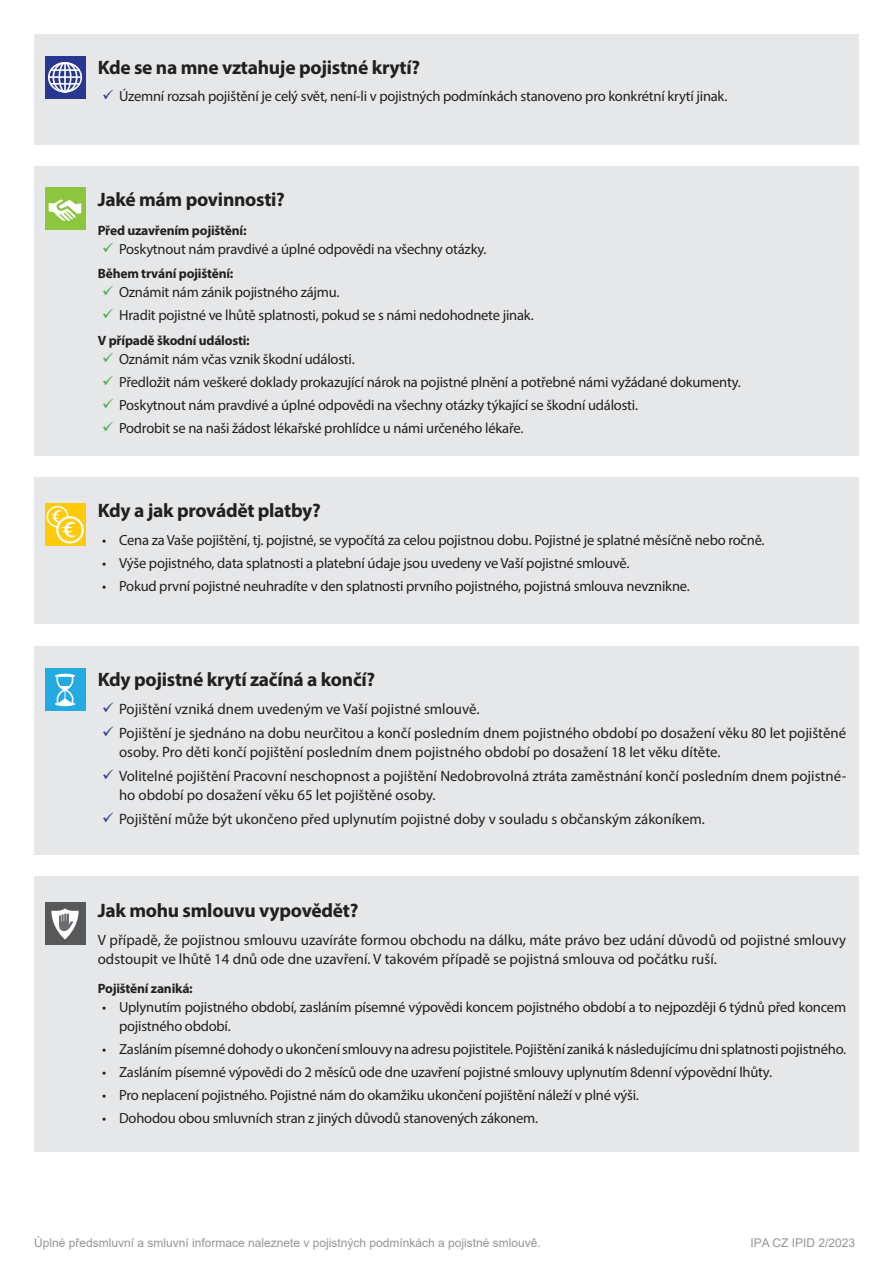
<style>
.page{position:relative;width:893px;height:1263px;background:#fff}
.page>*{position:absolute;margin:0;border:0;box-sizing:border-box;transform-origin:0 0}
.t1{font:700 19.5px "Myriad Pro";letter-spacing:-.015em;color:#231f20}
.t2{font:15px/23.7px "Myriad Pro";color:#231f20}
.t3{font:14.7px/23px "Myriad Pro";letter-spacing:-.015em;color:#231f20}
.t4{font:700 13.5px "Myriad Pro";letter-spacing:-.015em;color:#231f20}
.t5{font:12px "Arial";color:#939598}
</style>
<div class="page">
<div style="left:34px;top:34px;width:825px;height:110px;background:#e6e7e9"></div>
<div style="left:34px;top:166px;width:825px;height:289px;background:#e6e7e9"></div>
<div style="left:34px;top:477px;width:825px;height:147px;background:#e6e7e9"></div>
<div style="left:34px;top:646px;width:825px;height:209px;background:#e6e7e9"></div>
<div style="left:34px;top:876px;width:825px;height:276px;background:#e6e7e9"></div>
<div style="left:45px;top:669px;width:41px;height:42px;background:#24aae1"></div>
<svg style="left:55px;top:674px;width:20px;height:32px"></svg>
<div style="left:45px;top:902px;width:41px;height:42px;background:#57585a"></div>
<svg style="left:51px;top:908px;width:28px;height:31px"></svg>
<svg style="left:45px;top:56px;width:41px;height:43px"></svg>
<div style="left:48px;top:62px;width:34px;height:31px;border:2px solid #fff;border-radius:50%"></div>
<div style="left:52px;top:62px;width:26px;height:31px;border:2px solid #fff;border-radius:50%"></div>
<div style="left:59px;top:62px;width:13px;height:31px;border:2px solid #fff;border-radius:50%"></div>
<hr style="left:64px;top:63px;width:2px;height:30px;background:#fff">
<hr style="left:51px;top:69px;width:29px;height:2px;background:#fff">
<hr style="left:51px;top:83px;width:29px;height:2px;background:#fff">
<hr style="left:49px;top:76px;width:32px;height:2px;background:#fff">
<div style="left:45px;top:503px;width:41px;height:43px;background:#feca0a"></div>
<div style="left:47px;top:506px;width:21px;height:21px;border:2px solid #fff;border-radius:50%"></div>
<svg style="left:57px;top:517px;width:26px;height:25px"></svg>
<div style="left:56px;top:516px;width:28px;height:27px;border:2px solid #fff;border-radius:50%"></div>
<svg style="left:50px;top:509px;width:26px;height:30px"></svg>
<div style="left:45px;top:188px;width:41px;height:42px;background:#8bc63e"></div>
<svg style="left:49px;top:199px;width:33px;height:22px"></svg>
<h1 class="t1" style="left:98px;top:55px;width:324px">Kde se na mne vztahuje pojistné krytí?</h1>
<p class="t3" style="left:119px;top:85px;width:610px">Územní rozsah pojištění je celý svět, není-li v pojistných podmínkách stanoveno pro konkrétní krytí jinak.</p>
<h1 class="t1" style="left:98px;top:187px;width:189px">Jaké mám povinnosti?</h1>
<p class="t4" style="left:98px;top:222px;width:150px">Před uzavřením pojištění:</p>
<p class="t3" style="left:119px;top:237px;width:369px">Poskytnout nám pravdivé a úplné odpovědi na všechny otázky.</p>
<p class="t4" style="left:98px;top:265px;width:137px">Během trvání pojištění:</p>
<p class="t3" style="left:119px;top:280px;width:416px">Oznámit nám zánik pojistného zájmu.<br>Hradit pojistné ve lhůtě splatnosti, pokud se s námi nedohodnete jinak.</p>
<p class="t4" style="left:98px;top:331px;width:154px">V případě škodní události:</p>
<p class="t3" style="left:119px;top:347px;width:623px">Oznámit nám včas vznik škodní události.<br>Předložit nám veškeré doklady prokazující nárok na pojistné plnění a potřebné námi vyžádané dokumenty.<br>Poskytnout nám pravdivé a úplné odpovědi na všechny otázky týkající se škodní události.<br>Podrobit se na naši žádost lékařské prohlídce u námi určeného lékaře.</p>
<h1 class="t1" style="left:98px;top:498px;width:224px">Kdy a jak provádět platby?</h1>
<p class="t3" style="left:102px;top:528px;width:664px">• Cena za Vaše pojištění, tj. pojistné, se vypočítá za celou pojistnou dobu. Pojistné je splatné měsíčně nebo ročně.</p>
<p class="t3" style="left:102px;top:551px;width:529px">• Výše pojistného, data splatnosti a platební údaje jsou uvedeny ve Vaší pojistné smlouvě.</p>
<p class="t3" style="left:102px;top:574px;width:589px">• Pokud první pojistné neuhradíte v den splatnosti prvního pojistného, pojistná smlouva nevznikne.</p>
<h1 class="t1" style="left:98px;top:667px;width:279px">Kdy pojistné krytí začíná a končí?</h1>
<p class="t2" style="left:119px;top:697px;width:729px">Pojištění vzniká dnem uvedeným ve Vaší pojistné smlouvě.<br>Pojištění je sjednáno na dobu neurčitou a končí posledním dnem pojistného období po dosažení věku 80 let pojištěné</p>
<p class="t2" style="left:119px;top:740px;width:729px">osoby. Pro děti končí pojištění posledním dnem pojistného období po dosažení 18 let věku dítěte.<br>Volitelné pojištění Pracovní neschopnost a pojištění Nedobrovolná ztráta zaměstnání končí posledním dnem pojistné-</p>
<p class="t2" style="left:119px;top:783px;width:587px">ho období po dosažení věku 65 let pojištěné osoby.<br>Pojištění může být ukončeno před uplynutím pojistné doby v souladu s občanským zákoníkem.</p>
<h1 class="t1" style="left:98px;top:897px;width:262px">Jak mohu smlouvu vypovědět?</h1>
<p class="t2" style="left:98px;top:930px;width:750px;line-height:19.5px">V případě, že pojistnou smlouvu uzavíráte formou obchodu na dálku, máte právo bez udání důvodů od pojistné smlouvy odstoupit ve lhůtě 14 dnů ode dne uzavření. V takovém případě se pojistná smlouva od počátku ruší.</p>
<p class="t4" style="left:98px;top:980px;width:96px">Pojištění zaniká:</p>
<p class="t3" style="left:119px;top:997px;width:729px;line-height:18.8px;text-indent:-17px">• Uplynutím pojistného období, zasláním písemné výpovědi koncem pojistného období a to nejpozději 6 týdnů před koncem pojistného období.</p>
<p class="t3" style="left:102px;top:1037px;width:746px">• Zasláním písemné dohody o ukončení smlouvy na adresu pojistitele. Pojištění zaniká k následujícímu dni splatnosti pojistného.</p>
<p class="t3" style="left:102px;top:1060px;width:671px">• Zasláním písemné výpovědi do 2 měsíců ode dne uzavření pojistné smlouvy uplynutím 8denní výpovědní lhůty.</p>
<p class="t3" style="left:102px;top:1083px;width:538px">• Pro neplacení pojistného. Pojistné nám do okamžiku ukončení pojištění náleží v plné výši.</p>
<p class="t3" style="left:102px;top:1106px;width:437px">• Dohodou obou smluvních stran z jiných důvodů stanovených zákonem.</p>
<p class="t5" style="left:34px;top:1235px;width:508px">Úplné předsmluvní a smluvní informace naleznete v pojistných podmínkách a pojistné smlouvě.</p>
<p class="t5" style="left:750px;top:1235px;width:106px">IPA CZ IPID 2/2023</p>
</div>
